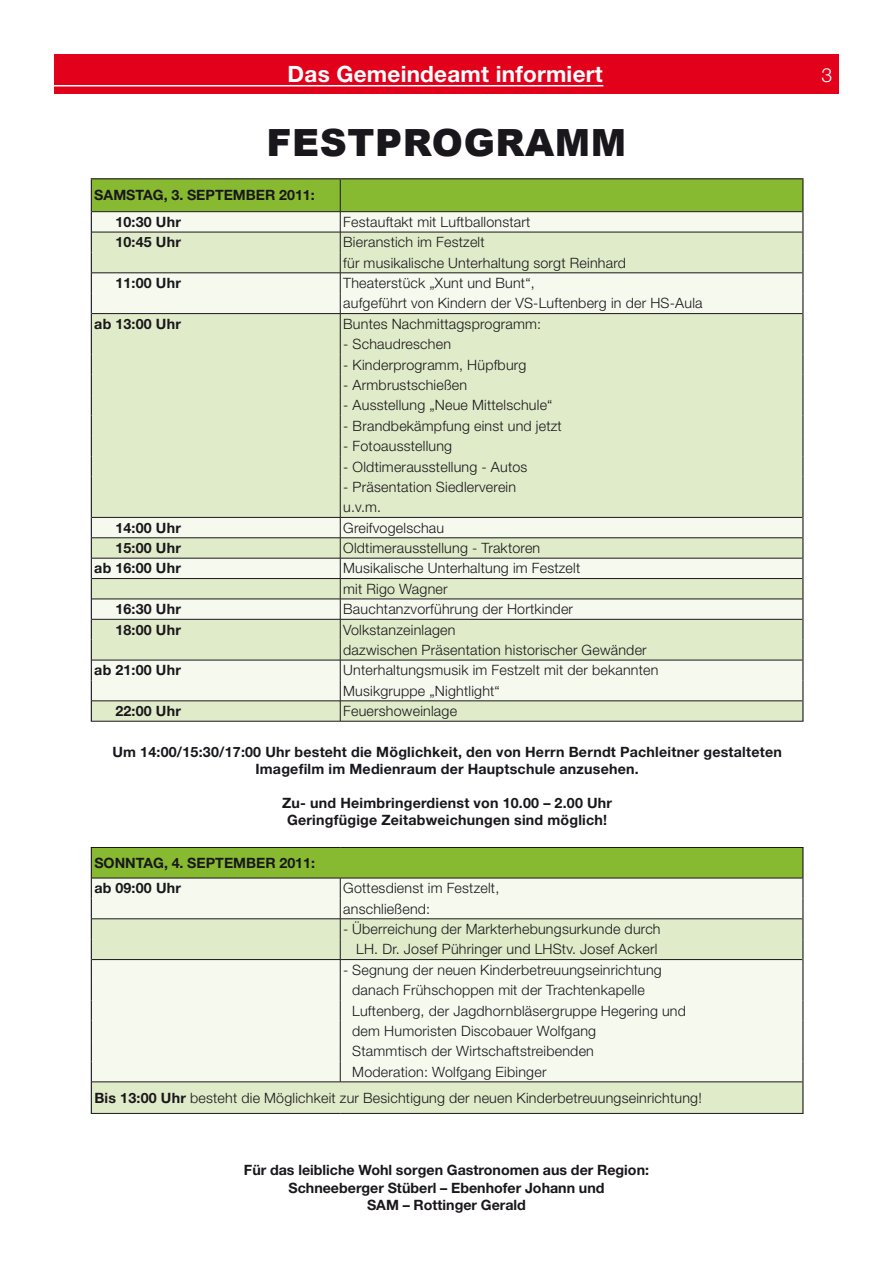
<style>
.page{position:relative;width:893px;height:1263px;background:#fff}
.page>*{position:absolute;margin:0;border:0;box-sizing:border-box;transform-origin:0 0}
.t1{font:900 37.5px "Arial";letter-spacing:.015em;color:#1a171c}
.t2{font:700 22.5px "Helvetica Neue LT Std";letter-spacing:.01em;color:#fff}
.t3{font:300 19.5px "Helvetica Neue LT Std";color:#fff}
.t4{font:300 14.25px/20.4px "Helvetica Neue LT Std";letter-spacing:.015em;color:#1a171c}
.t5{font:700 14.25px/17.1px "Helvetica Neue LT Std";letter-spacing:.015em;color:#1a171c;text-align:center}
.s1{font-weight:700}
</style>
<div class="page">
<div style="left:54px;top:54px;width:785px;height:40px;background:#e2001a"></div>
<hr style="left:54px;top:85px;width:549px;height:1px;background:#fff">
<div style="left:92px;top:179px;width:710px;height:32px;background:#88ba31"></div>
<div style="left:92px;top:1082px;width:710px;height:31px;background:#e0ebc9"></div>
<svg style="left:92px;top:848px;width:710px;height:233px;background:#e2edce"></svg>
<hr style="left:340px;top:179px;width:1px;height:32px;background:#1a171c">
<hr style="left:92px;top:211px;width:248px;height:1px;background:#1a171c">
<hr style="left:340px;top:211px;width:462px;height:1px;background:#1a171c">
<hr style="left:91px;top:721px;width:249px;height:1px;background:#1a171c">
<hr style="left:340px;top:721px;width:463px;height:1px;background:#1a171c">
<hr style="left:91px;top:847px;width:249px;height:1px;background:#1a171c">
<hr style="left:340px;top:847px;width:463px;height:1px;background:#1a171c">
<hr style="left:92px;top:878px;width:248px;height:1px;background:#1a171c">
<hr style="left:340px;top:878px;width:462px;height:1px;background:#1a171c">
<hr style="left:92px;top:918px;width:248px;height:1px;background:#1a171c">
<hr style="left:340px;top:918px;width:462px;height:1px;background:#1a171c">
<hr style="left:92px;top:959px;width:248px;height:1px;background:#1a171c">
<hr style="left:340px;top:959px;width:462px;height:1px;background:#1a171c">
<hr style="left:92px;top:1081px;width:248px;height:1px;background:#1a171c">
<hr style="left:340px;top:1081px;width:462px;height:1px;background:#1a171c">
<hr style="left:91px;top:1113px;width:249px;height:1px;background:#1a171c">
<hr style="left:340px;top:1113px;width:463px;height:1px;background:#1a171c">
<hr style="left:91px;top:178px;width:249px;height:1px;background:#1a171c">
<hr style="left:91px;top:179px;width:1px;height:33px;background:#1a171c">
<hr style="left:340px;top:178px;width:463px;height:1px;background:#1a171c">
<hr style="left:802px;top:179px;width:1px;height:33px;background:#1a171c">
<svg style="left:91px;top:212px;width:712px;height:509px;background:#e1e9cf"></svg>
<hr style="left:91px;top:848px;width:1px;height:30px;background:#1a171c">
<hr style="left:802px;top:848px;width:1px;height:30px;background:#1a171c">
<svg style="left:91px;top:878px;width:1px;height:204px"></svg>
<svg style="left:802px;top:878px;width:1px;height:204px"></svg>
<hr style="left:91px;top:1082px;width:1px;height:31px;background:#1a171c">
<hr style="left:802px;top:1082px;width:1px;height:31px;background:#1a171c">
<svg style="left:340px;top:878px;width:1px;height:204px"></svg>
<h2 class="t2" style="left:288px;top:60px;width:317px">Das Gemeindeamt informiert</h2>
<h3 class="t3" style="left:821px;top:63px;width:12px">3</h3>
<h1 class="t1" style="left:267px;top:115px;width:323px">FESTPROGRAMM</h1>
<p class="t5" style="left:115px;top:182px;width:201px;line-height:26.7px;text-align:left;text-indent:-21px">SAMSTAG, 3. SEPTEMBER 2011:<br>10:30 Uhr</p>
<p class="t4" style="left:343px;top:211px;width:189px">Festauftakt mit Luftballonstart</p>
<p class="t5" style="left:115px;top:233px;width:67px">10:45 Uhr</p>
<p class="t4" style="left:343px;top:232px;width:284px">Bieranstich im Festzelt<br>für musikalische Unterhaltung sorgt Reinhard</p>
<p class="t5" style="left:115px;top:274px;width:67px">11:00 Uhr</p>
<p class="t4" style="left:343px;top:273px;width:361px">Theaterstück „Xunt und Bunt“,<br>aufgeführt von Kindern der VS-Luftenberg in der HS-Aula</p>
<p class="t5" style="left:94px;top:315px;width:88px">ab 13:00 Uhr</p>
<p class="t4" style="left:343px;top:313px;width:199px">Buntes Nachmittagsprogramm:</p>
<p class="t4" style="left:343px;top:334px;width:109px">- Schaudreschen</p>
<p class="t4" style="left:343px;top:354px;width:185px">- Kinderprogramm, Hüpfburg</p>
<p class="t4" style="left:343px;top:374px;width:125px">- Armbrustschießen</p>
<p class="t4" style="left:343px;top:395px;width:211px">- Ausstellung „Neue Mittelschule“</p>
<p class="t4" style="left:343px;top:415px;width:220px">- Brandbekämpfung einst und jetzt</p>
<p class="t4" style="left:343px;top:436px;width:110px">- Fotoausstellung</p>
<p class="t4" style="left:343px;top:456px;width:186px">- Oldtimerausstellung - Autos</p>
<p class="t4" style="left:343px;top:476px;width:174px">- Präsentation Siedlerverein u.v.m.</p>
<p class="t5" style="left:115px;top:519px;width:67px">14:00 Uhr</p>
<p class="t4" style="left:343px;top:517px;width:102px">Greifvogelschau</p>
<p class="t5" style="left:115px;top:539px;width:67px">15:00 Uhr</p>
<p class="t4" style="left:343px;top:537px;width:199px">Oldtimerausstellung - Traktoren</p>
<p class="t5" style="left:94px;top:559px;width:88px">ab 16:00 Uhr</p>
<p class="t4" style="left:343px;top:558px;width:239px">Musikalische Unterhaltung im Festzelt mit Rigo Wagner</p>
<p class="t5" style="left:115px;top:600px;width:67px">16:30 Uhr</p>
<p class="t4" style="left:343px;top:599px;width:231px">Bauchtanzvorführung der Hortkinder</p>
<p class="t5" style="left:115px;top:621px;width:67px">18:00 Uhr</p>
<p class="t4" style="left:343px;top:619px;width:305px">Volkstanzeinlagen<br>dazwischen Präsentation historischer Gewänder</p>
<p class="t5" style="left:94px;top:661px;width:88px">ab 21:00 Uhr</p>
<p class="t4" style="left:343px;top:660px;width:317px">Unterhaltungsmusik im Festzelt mit der bekannten<br>Musikgruppe „Nightlight“</p>
<p class="t5" style="left:115px;top:702px;width:67px">22:00 Uhr</p>
<p class="t4" style="left:343px;top:700px;width:115px">Feuershoweinlage</p>
<p class="t5" style="left:112px;top:743px;width:671px">Um 14:00/15:30/17:00 Uhr besteht die Möglichkeit, den von Herrn Berndt Pachleitner gestalteten<br>Imagefilm im Medienraum der Hauptschule anzusehen.</p>
<p class="t5" style="left:282px;top:794px;width:331px">Zu- und Heimbringerdienst von 10.00 – 2.00 Uhr<br>Geringfügige Zeitabweichungen sind möglich!</p>
<p class="t5" style="left:94px;top:850px;width:222px;line-height:25.5px;text-align:left">SONNTAG, 4. SEPTEMBER 2011: ab 09:00 Uhr</p>
<p class="t4" style="left:343px;top:878px;width:158px">Gottesdienst im Festzelt, anschließend:</p>
<p class="t4" style="left:343px;top:918px;width:319px;text-align:right">- Überreichung der Markterhebungsurkunde durch<br>LH. Dr. Josef Pühringer und LHStv. Josef Ackerl</p>
<p class="t4" style="left:352px;top:959px;width:335px;text-indent:-9px">- Segnung der neuen Kinderbetreuungseinrichtung danach Frühschoppen mit der Trachtenkapelle Luftenberg, der Jagdhornbläsergruppe Hegering und dem Humoristen Discobauer Wolfgang<br>Stammtisch der Wirtschaftstreibenden<br>Moderation: Wolfgang Eibinger</p>
<p class="t4" style="left:94px;top:1087px;width:609px"><span class="s1">Bis 13:00 Uhr</span> besteht die Möglichkeit zur Besichtigung der neuen Kinderbetreuungseinrichtung!</p>
<p class="t5" style="left:244px;top:1161px;width:407px">Für das leibliche Wohl sorgen Gastronomen aus der Region:<br>Schneeberger Stüberl – Ebenhofer Johann und<br>SAM – Rottinger Gerald</p>
</div>
